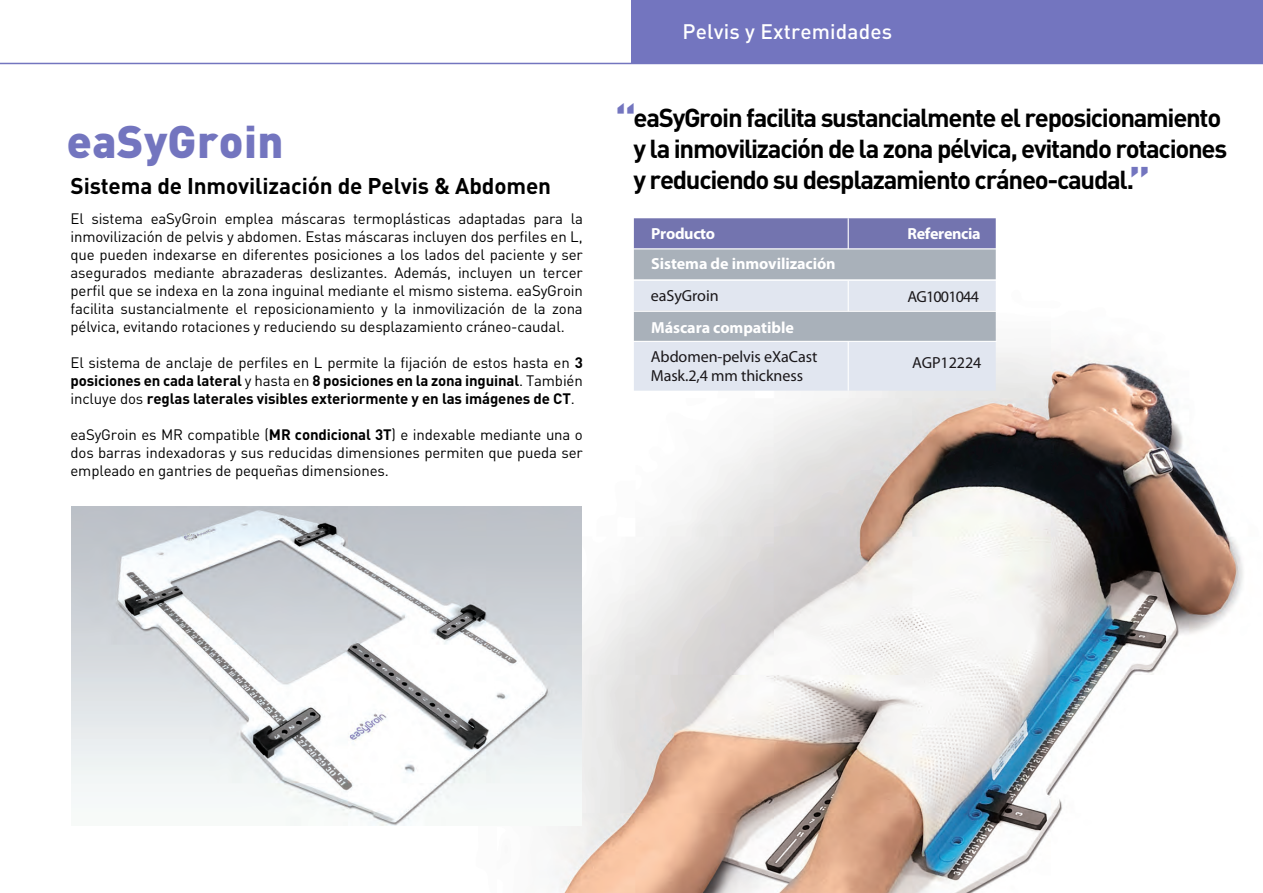
<style>
.page{position:relative;width:1263px;height:893px;background:#fff}
.page>*{position:absolute;margin:0;border:0;box-sizing:border-box;transform-origin:0 0}
.t1{font:900 45px "DIN Pro";letter-spacing:.01em;color:#7375bf}
.t2{font:700 25.65px/30.9px "DIN Pro";letter-spacing:-.05em;color:#000}
.t3{font:700 22.5px "DIN Pro";letter-spacing:-.005em;color:#000}
.t4{font:500 20.85px "DIN Pro";letter-spacing:.01em;color:#fff}
.t5{font:700 16.05px "Myriad Pro";letter-spacing:-.005em;color:#fff}
.t6{font:16.05px/19.4px "Myriad Pro";letter-spacing:-.005em;color:#1a171a}
.t7{font:16.05px "Myriad Pro";letter-spacing:-.05em;color:#1a171a}
.t8{font:15px/18px "DIN Pro";letter-spacing:-.01em;color:#000;text-align:justify}
.t9{font:700 15px/18px "DIN Pro";letter-spacing:-.01em;color:#000;text-align:justify}
.s1{font-weight:400}
.s2{font-weight:700}
.s3{font-size:46.5px;color:#7375bf}
</style>
<div class="page">
<img style="left:290px;top:349px;width:953px;height:544px">
<svg style="left:634px;top:218px;width:362px;height:173px;background:#bbc0d2"></svg>
<hr style="left:632px;top:311px;width:365px;height:1px;background:#fff">
<hr style="left:632px;top:341px;width:365px;height:1px;background:#fff">
<hr style="left:848px;top:218px;width:1px;height:31px;background:#fff">
<hr style="left:848px;top:281px;width:1px;height:30px;background:#fff">
<hr style="left:848px;top:342px;width:1px;height:49px;background:#fff">
<hr style="left:0;top:63px;width:1263px;height:1px;background:#7375bf">
<div style="left:631px;top:0;width:632px;height:63px;background:#7375bf"></div>
<img style="left:72px;top:506px;width:510px;height:319px">
<h1 class="t1" style="left:67px;top:112px;width:218px">eaSyGroin</h1>
<h3 class="t3" style="left:70px;top:171px;width:482px">Sistema de Inmovilización de Pelvis &amp; Abdomen</h3>
<p class="t8" style="left:70px;top:209px;width:514px">El sistema eaSyGroin emplea máscaras termoplásticas adaptadas para la inmovilización de pelvis y abdomen. Estas máscaras incluyen dos perfiles en L, que pueden indexarse en diferentes posiciones a los lados del paciente y ser asegurados mediante abrazaderas deslizantes. Además, incluyen un tercer perfil que se indexa en la zona inguinal mediante el mismo sistema. eaSyGroin facilita sustancialmente el reposicionamiento y la inmovilización de la zona pélvica, evitando rotaciones y reduciendo su desplazamiento cráneo-caudal.</p>
<p class="t9" style="left:70px;top:353px;width:514px"><span class="s1">El sistema de anclaje de perfiles en L permite la fijación de estos hasta en</span> 3 posiciones en cada lateral <span class="s1">y hasta en</span> 8 posiciones en la zona inguinal<span class="s1">. También incluye dos</span> reglas laterales visibles exteriormente y en las imágenes de CT<span class="s1">.</span></p>
<p class="t8" style="left:70px;top:425px;width:514px">eaSyGroin es MR compatible (<span class="s2">MR condicional 3T</span>) e indexable mediante una o dos barras indexadoras y sus reducidas dimensiones permiten que pueda ser empleado en gantries de pequeñas dimensiones.</p>
<h3 class="t4" style="left:682px;top:18px;width:211px">Pelvis y Extremidades</h3>
<h2 class="t2" style="left:633px;top:101px;width:595px;text-indent:-19px"><span class="s3">“</span>eaSyGroin facilita sustancialmente el reposicionamiento y la inmovilización de la zona pélvica, evitando rotaciones y reduciendo su desplazamiento cráneo-caudal.<span class="s3">”</span></h2>
<p class="t5" style="left:651px;top:225px;width:65px">Producto</p>
<p class="t5" style="left:907px;top:225px;width:75px">Referencia</p>
<p class="t5" style="left:651px;top:255px;width:186px">Sistema de inmovilización</p>
<p class="t6" style="left:651px;top:286px;width:69px">eaSyGroin</p>
<p class="t5" style="left:651px;top:318px;width:144px">Máscara compatible</p>
<p class="t7" style="left:907px;top:288px;width:73px">AG1001044</p>
<p class="t6" style="left:651px;top:347px;width:168px">Abdomen-pelvis eXaCast<br>Mask.2,4 mm thickness</p>
<p class="t6" style="left:912px;top:353px;width:71px">AGP12224</p>
</div>
